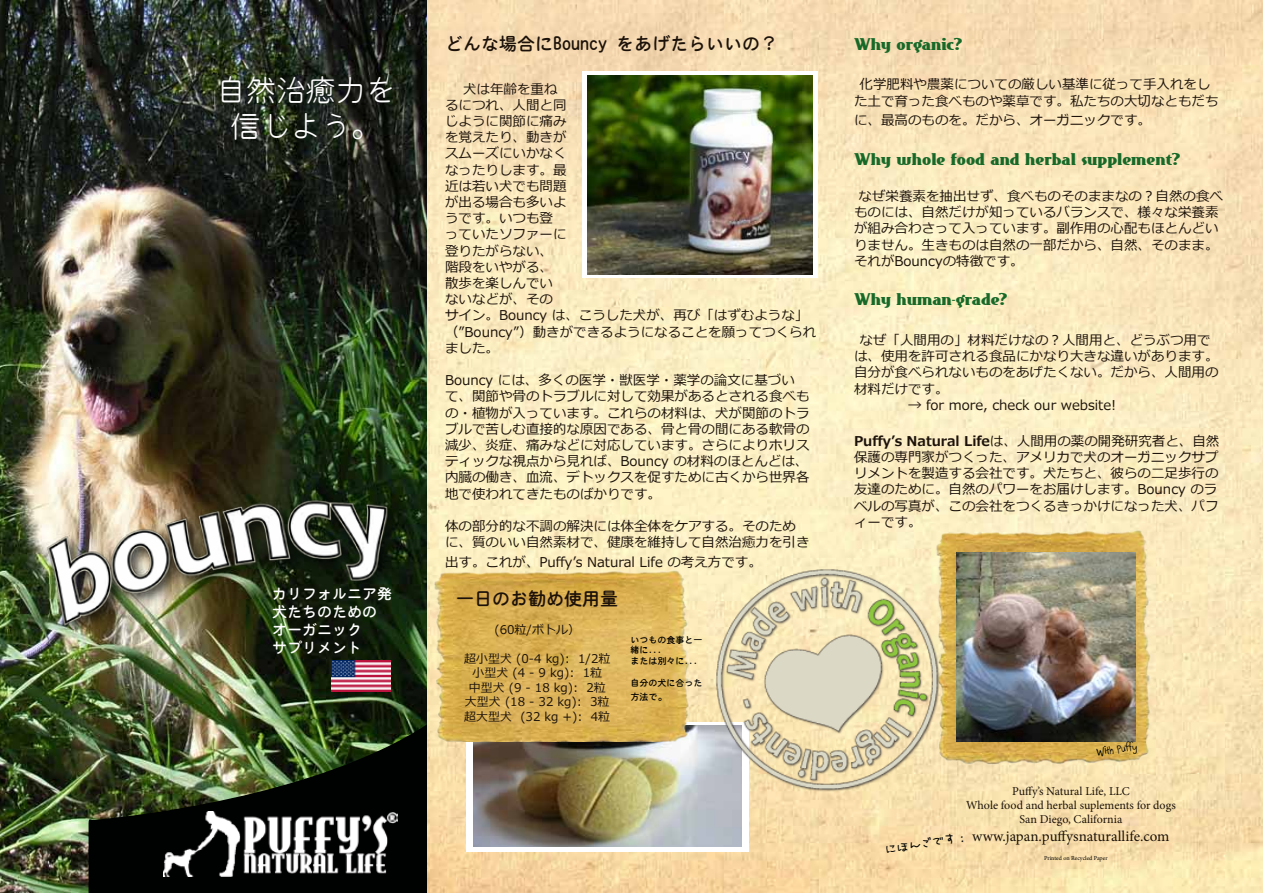
<style>
.page{position:relative;width:1263px;height:893px;background:#fff}
.page>*{position:absolute;margin:0;border:0;box-sizing:border-box;transform-origin:0 0}
.t1{font:30px/36px "EPSON MARUGO";color:#fff;text-align:center}
.t2{font:18px "EPSON FUTO MARUGO";color:#1c120a}
.t3{font:16.5px "East Market NF";color:#176928}
.t4{font:15px "Minion Pro";color:#1c120a}
.t5{font:15px/18px "EPSON FUTO MARUGO";color:#fff}
.t6{font:13.5px/16.2px "Meiryo";color:#1c120a}
.t7{font:12px/14.4px "Meiryo";color:#1c120a;text-align:center}
.t8{font:12px/14.4px "Minion Pro";color:#1c120a;text-align:center}
.t9{font:12px "Boopee";color:#000}
.t10{font:12px "aquafont";color:#000}
.t11{font:9px/10.8px "EPSON FUTO MARUGO";color:#000}
.t12{font:6px "Minion Pro";color:#000}
.s1{font-weight:700}
</style>
<div class="page">
<img style="left:427px;top:0;width:836px;height:893px">
<img style="left:0;top:0;width:427px;height:893px">
<img style="left:88px;top:724px;width:339px;height:169px">
<img style="left:164px;top:811px;width:233px;height:66px">
<img style="left:47px;top:500px;width:360px;height:129px">
<img style="left:332px;top:660px;width:59px;height:32px">
<img style="left:931px;top:530px;width:225px;height:235px">
<img style="left:956px;top:553px;width:179px;height:189px">
<div style="left:467px;top:722px;width:282px;height:130px;background:#fff"></div>
<img style="left:473px;top:725px;width:268px;height:121px">
<img style="left:715px;top:568px;width:225px;height:224px">
<svg style="left:582px;top:72px;width:236px;height:206px"></svg>
<img style="left:588px;top:76px;width:224px;height:198px">
<img style="left:429px;top:568px;width:267px;height:174px">
<h1 class="t1" style="left:216px;top:72px;width:181px">自然治癒力を信じよう。</h1>
<p class="t5" style="left:272px;top:584px;width:121px">カリフォルニア発犬たちのためのオーガニック<br>サプリメント</p>
<h2 class="t2" style="left:445px;top:35px;width:334px">どんな場合にBouncy をあげたらいいの？</h2>
<p class="t6" style="left:445px;top:81px;width:373px;text-indent:18px">犬は年齢を重ね<br>るにつれ、人間と同<br>じように関節に痛み<br>を覚えたり、動きが<br>スムーズにいかなく<br>なったりします。最<br>近は若い犬でも問題<br>が出る場合も多いよ<br>うです。いつも登<br>っていたソファーに<br>登りたがらない、<br>階段をいやがる、<br>散歩を楽しんでい<br>ないなどが、その<br>サイン。Bouncy は、こうした犬が、再び「はずむような」（”Bouncy”）動きができるようになることを願ってつくられました。</p>
<p class="t6" style="left:445px;top:373px;width:366px">Bouncy には、多くの医学・獣医学・薬学の論文に基づいて、関節や骨のトラブルに対して効果があるとされる食べもの・植物が入っています。これらの材料は、犬が関節のトラブルで苦しむ直接的な原因である、骨と骨の間にある軟骨の減少、炎症、痛みなどに対応しています。さらによりホリスティックな視点から見れば、Bouncy の材料のほとんどは、内臓の働き、血流、デトックスを促すために古くから世界各地で使われてきたものばかりです。</p>
<p class="t6" style="left:445px;top:519px;width:366px">体の部分的な不調の解決には体全体をケアする。そのために、質のいい自然素材で、健康を維持して自然治癒力を引き</p>
<p class="t6" style="left:445px;top:555px;width:318px">出す。これが、Puffy’s Natural Life の考え方です。</p>
<h2 class="t2" style="left:456px;top:590px;width:163px">一日のお勧め使用量</h2>
<p class="t7" style="left:494px;top:623px;width:87px">(60粒/ボトル）</p>
<p class="t7" style="left:464px;top:652px;width:148px">超小型犬 (0-4 kg): 1/2粒小型犬 (4 - 9 kg): 1粒<br>中型犬 (9 - 18 kg): 2粒大型犬 (18 - 32 kg): 3粒超大型犬 (32 kg +): 4粒</p>
<p class="t11" style="left:630px;top:634px;width:73px">いつもの食事と一緒に...<br>または別々に...</p>
<p class="t11" style="left:630px;top:675px;width:73px;line-height:14.4px">自分の犬に合った方法で。</p>
<p class="t3" style="left:854px;top:35px;width:110px">Why organic?</p>
<p class="t6" style="left:854px;top:77px;width:366px;text-align:center">化学肥料や農薬についての厳しい基準に従って手入れをした土で育った食べものや薬草です。私たちの大切なともだち</p>
<p class="t6" style="left:854px;top:113px;width:298px">に、最高のものを。だから、オーガニックです。</p>
<p class="t3" style="left:854px;top:150px;width:328px">Why whole food and herbal supplement?</p>
<p class="t6" style="left:854px;top:189px;width:371px;text-indent:5px">なぜ栄養素を抽出せず、食べものそのままなの？自然の食べものには、自然だけが知っているバランスで、様々な栄養素が組み合わさって入っています。副作用の心配もほとんどいりません。生きものは自然の一部だから、自然、そのまま。それがBouncyの特徴です。</p>
<p class="t3" style="left:854px;top:290px;width:155px">Why human-grade?</p>
<p class="t6" style="left:854px;top:333px;width:366px;text-indent:6px">なぜ「人間用の」材料だけなの？人間用と、どうぶつ用では、使用を許可される食品にかなり大きな違いがあります。自分が食べられないものをあげたくない。だから、人間用の材料だけです。</p>
<p class="t6" style="left:908px;top:397px;width:210px">→ for more, check our website!</p>
<p class="t6" style="left:854px;top:433px;width:367px"><span class="s1">Puffy’s Natural Life</span>は、人間用の薬の開発研究者と、自然保護の専門家がつくった、アメリカで犬のオーガニックサプリメントを製造する会社です。犬たちと、彼らの二足歩行の友達のために。自然のパワーをお届けします。Bouncy のラベルの写真が、この会社をつくるきっかけになった犬、パフィーです。</p>
<p class="t9" style="left:1096px;top:745px;width:42px;rotate:-9deg">With Puffy</p>
<p class="t8" style="left:966px;top:783px;width:211px">Puffy’s Natural Life, LLC<br>Whole food and herbal suplements for dogs<br>San Diego, California</p>
<p class="t4" style="left:972px;top:826px;width:199px">www.japan.puffysnaturallife.com</p>
<p class="t10" style="left:884px;top:843px;width:85px;rotate:-9deg">にほんごです：</p>
<p class="t12" style="left:1044px;top:853px;width:65px">Printed on Recycled Paper</p>
</div>
